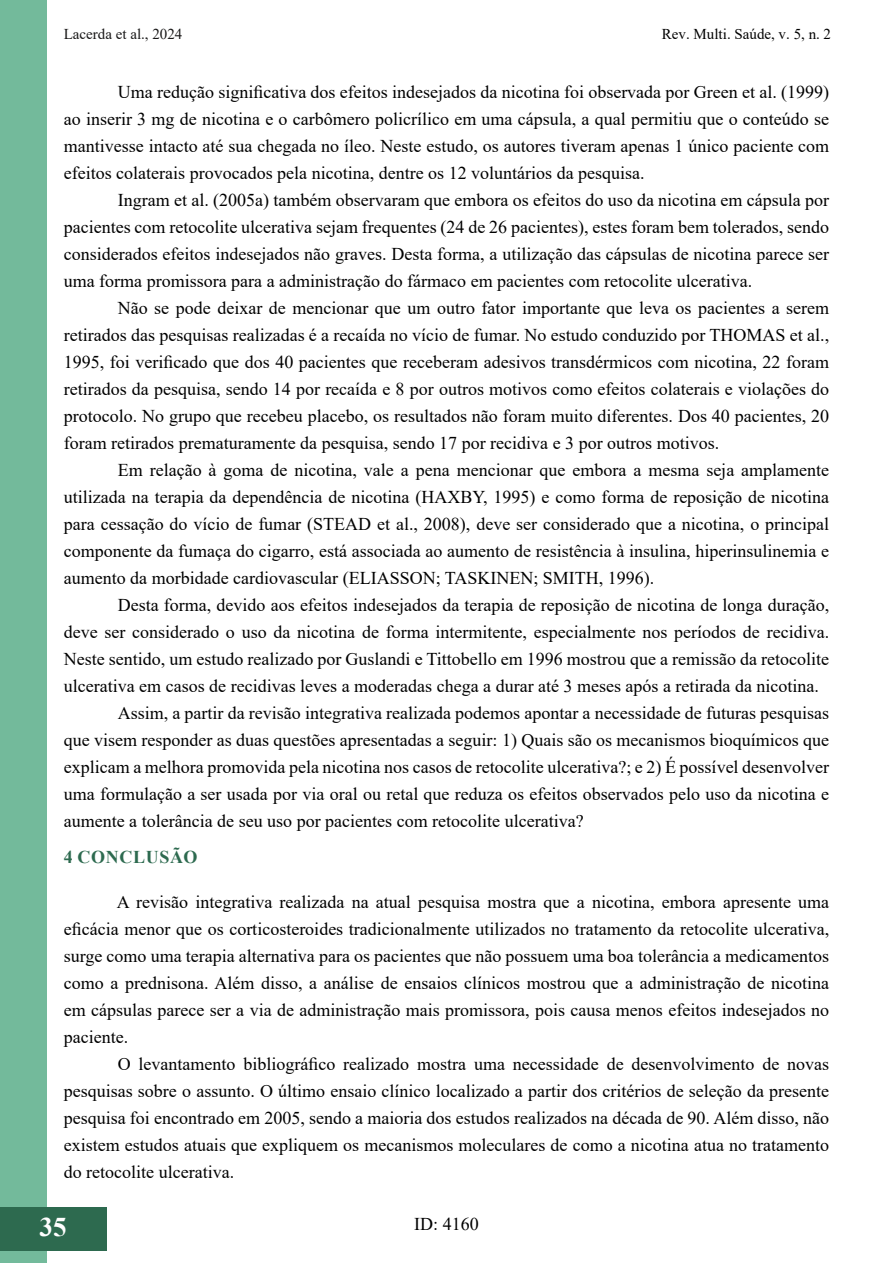
<style>
.page{position:relative;width:893px;height:1263px;background:#fff}
.page>*{position:absolute;margin:0;border:0;box-sizing:border-box;transform-origin:0 0}
.t1{font:700 27px "Times New Roman";color:#fff}
.t2{font:18px/27px "Times New Roman";color:#000;text-align:justify}
.t3{font:700 18px "Times New Roman";letter-spacing:.035em;color:#2d6a4f}
.t4{font:15px "Times New Roman";color:#000}
.t5{font:15px "Times New Roman";color:#181717}
</style>
<div class="page">
<div style="left:0;top:1px;width:47px;height:1262px;background:#73ba9b"></div>
<div style="left:0;top:1207px;width:106px;height:43px;background:#2d6a4f"></div>
<p class="t5" style="left:64px;top:24px;width:120px">Lacerda et al., 2024</p>
<p class="t4" style="left:662px;top:24px;width:171px">Rev. Multi. Saúde, v. 5, n. 2</p>
<p class="t2" style="left:64px;top:77px;width:767px;text-indent:54px">Uma redução significativa dos efeitos indesejados da nicotina foi observada por Green et al. (1999) ao inserir 3 mg de nicotina e o carbômero policrílico em uma cápsula, a qual permitiu que o conteúdo se mantivesse intacto até sua chegada no íleo. Neste estudo, os autores tiveram apenas 1 único paciente com efeitos colaterais provocados pela nicotina, dentre os 12 voluntários da pesquisa.</p>
<p class="t2" style="left:64px;top:185px;width:767px;text-indent:54px">Ingram et al. (2005a) também observaram que embora os efeitos do uso da nicotina em cápsula por pacientes com retocolite ulcerativa sejam frequentes (24 de 26 pacientes), estes foram bem tolerados, sendo considerados efeitos indesejados não graves. Desta forma, a utilização das cápsulas de nicotina parece ser uma forma promissora para a administração do fármaco em pacientes com retocolite ulcerativa.</p>
<p class="t2" style="left:64px;top:293px;width:767px;text-indent:54px">Não se pode deixar de mencionar que um outro fator importante que leva os pacientes a serem retirados das pesquisas realizadas é a recaída no vício de fumar. No estudo conduzido por THOMAS et al., 1995, foi verificado que dos 40 pacientes que receberam adesivos transdérmicos com nicotina, 22 foram retirados da pesquisa, sendo 14 por recaída e 8 por outros motivos como efeitos colaterais e violações do protocolo. No grupo que recebeu placebo, os resultados não foram muito diferentes. Dos 40 pacientes, 20 foram retirados prematuramente da pesquisa, sendo 17 por recidiva e 3 por outros motivos.</p>
<p class="t2" style="left:64px;top:455px;width:767px;text-indent:54px">Em relação à goma de nicotina, vale a pena mencionar que embora a mesma seja amplamente utilizada na terapia da dependência de nicotina (HAXBY, 1995) e como forma de reposição de nicotina para cessação do vício de fumar (STEAD et al., 2008), deve ser considerado que a nicotina, o principal componente da fumaça do cigarro, está associada ao aumento de resistência à insulina, hiperinsulinemia e aumento da morbidade cardiovascular (ELIASSON; TASKINEN; SMITH, 1996).</p>
<p class="t2" style="left:118px;top:590px;width:713px">Desta forma, devido aos efeitos indesejados da terapia de reposição de nicotina de longa duração,</p>
<p class="t2" style="left:64px;top:617px;width:767px">deve ser considerado o uso da nicotina de forma intermitente, especialmente nos períodos de recidiva.</p>
<p class="t2" style="left:64px;top:644px;width:767px">Neste sentido, um estudo realizado por Guslandi e Tittobello em 1996 mostrou que a remissão da retocolite</p>
<p class="t2" style="left:64px;top:671px;width:757px">ulcerativa em casos de recidivas leves a moderadas chega a durar até 3 meses após a retirada da nicotina.</p>
<p class="t2" style="left:118px;top:698px;width:713px">Assim, a partir da revisão integrativa realizada podemos apontar a necessidade de futuras pesquisas</p>
<p class="t2" style="left:64px;top:725px;width:767px">que visem responder as duas questões apresentadas a seguir: 1) Quais são os mecanismos bioquímicos que</p>
<p class="t2" style="left:64px;top:752px;width:767px">explicam a melhora promovida pela nicotina nos casos de retocolite ulcerativa?; e 2) É possível desenvolver</p>
<p class="t2" style="left:64px;top:779px;width:767px">uma formulação a ser usada por via oral ou retal que reduza os efeitos observados pelo uso da nicotina e</p>
<p class="t2" style="left:64px;top:806px;width:521px">aumente a tolerância de seu uso por pacientes com retocolite ulcerativa?</p>
<p class="t3" style="left:64px;top:844px;width:135px">4 CONCLUSÃO</p>
<p class="t2" style="left:64px;top:887px;width:767px;text-indent:53px">A revisão integrativa realizada na atual pesquisa mostra que a nicotina, embora apresente uma eficácia menor que os corticosteroides tradicionalmente utilizados no tratamento da retocolite ulcerativa, surge como uma terapia alternativa para os pacientes que não possuem uma boa tolerância a medicamentos como a prednisona. Além disso, a análise de ensaios clínicos mostrou que a administração de nicotina em cápsulas parece ser a via de administração mais promissora, pois causa menos efeitos indesejados no paciente.</p>
<p class="t2" style="left:64px;top:1049px;width:767px;text-indent:54px">O levantamento bibliográfico realizado mostra uma necessidade de desenvolvimento de novas pesquisas sobre o assunto. O último ensaio clínico localizado a partir dos critérios de seleção da presente pesquisa foi encontrado em 2005, sendo a maioria dos estudos realizados na década de 90. Além disso, não existem estudos atuais que expliquem os mecanismos moleculares de como a nicotina atua no tratamento do retocolite ulcerativa.</p>
<h1 class="t1" style="left:40px;top:1207px;width:28px">35</h1>
<p class="t2" style="left:414px;top:1210px;width:66px">ID: 4160</p>
</div>
